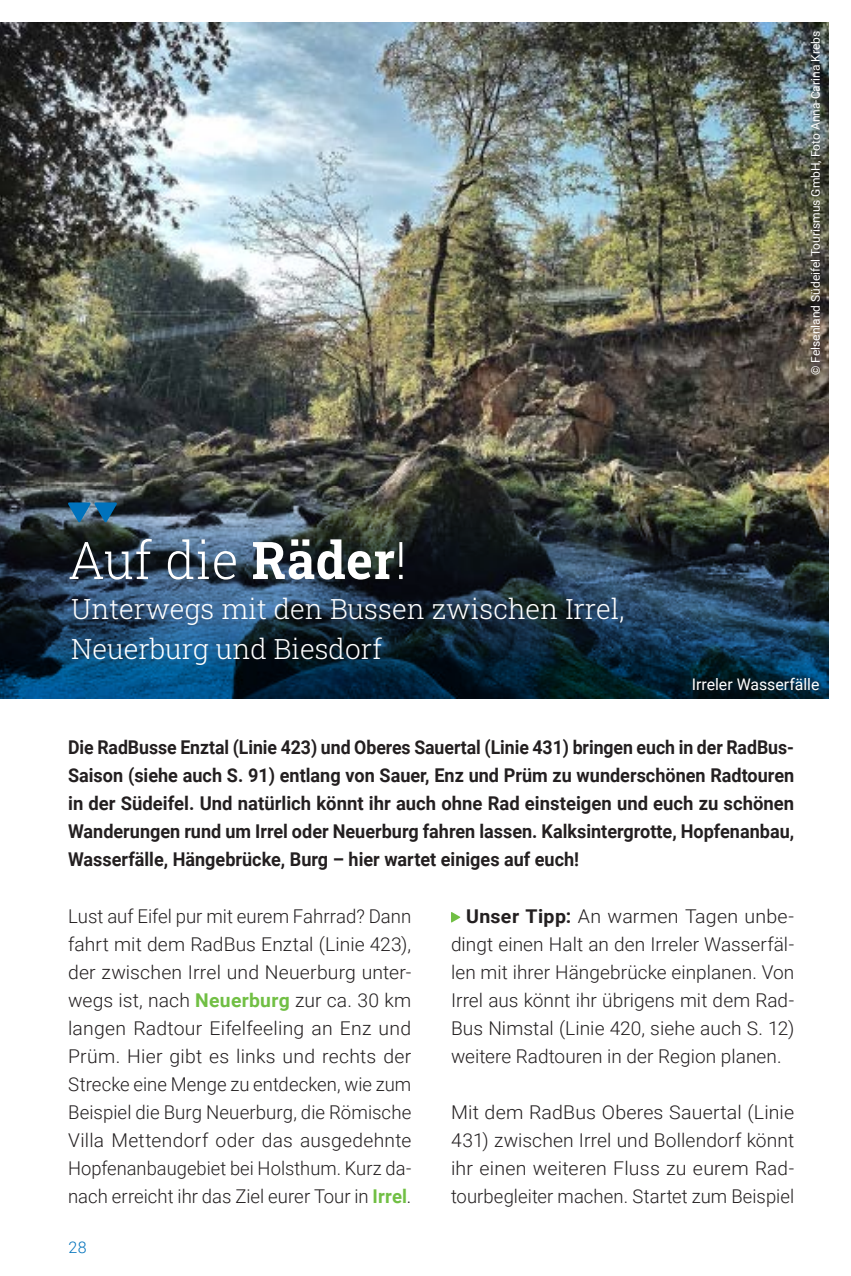
<style>
.page{position:relative;width:851px;height:1276px;background:#fff}
.page>*{position:absolute;margin:0;border:0;box-sizing:border-box;transform-origin:0 0}
.t1{font:300 52px "Roboto Slab";letter-spacing:.01em;color:#fff}
.t2{font:300 28px/40px "Roboto Slab";color:#fff}
.t3{font:300 19px/28px "Roboto";letter-spacing:.005em;color:#231f20;text-align:justify}
.t4{font:700 19px/28px "Roboto";color:#231f20;text-align:justify;scale:.93 1}
.t5{font:16px "Roboto";color:#fff}
.t6{font:300 16px "Roboto";color:#0072bc}
.t7{font:12px "Roboto";color:#fff}
.s1{font-weight:400}
.s2{font-weight:700;color:#71bf44}
.s3{font-weight:700}
</style>
<div class="page">
<img style="left:0;top:23px;width:828px;height:463px">
<img style="left:0;top:486px;width:828px;height:213px">
<div style="left:806px;top:27px;width:19px;height:352px;background:#231f20;opacity:.3"></div>
<div style="left:687px;top:672px;width:137px;height:24px;background:#231f20;opacity:.5"></div>
<svg style="left:68px;top:502px;width:49px;height:20px"></svg>
<svg style="left:451px;top:912px;width:9px;height:10px"></svg>
<h1 class="t1" style="left:68px;top:524px;width:340px">Auf die <span class="s1">Räder</span>!</h1>
<h2 class="t2" style="left:71px;top:588px;width:554px">Unterwegs mit den Bussen zwischen Irrel,<br>Neuerburg und Biesdorf</h2>
<p class="t7" style="left:807px;top:375px;width:345px;rotate:-90deg">© Felsenland Südeifel Tourismus GmbH, Foto Anna-Carina Krebs</p>
<p class="t5" style="left:691px;top:673px;width:129px">Irreler Wasserfälle</p>
<p class="t4" style="left:68px;top:733px;width:782px">Die RadBusse Enztal (Linie 423) und Oberes Sauertal (Linie 431) bringen euch in der RadBus-Saison (siehe auch S. 91) entlang von Sauer, Enz und Prüm zu wunderschönen Radtouren in der Südeifel. Und natürlich könnt ihr auch ohne Rad einsteigen und euch zu schönen Wanderungen rund um Irrel oder Neuerburg fahren lassen. Kalksintergrotte, Hopfenanbau, Wasserfälle, Hängebrücke, Burg – hier wartet einiges auf euch!</p>
<p class="t3" style="left:68px;top:901px;width:345px">Lust auf Eifel pur mit eurem Fahrrad? Dann fahrt mit dem RadBus Enztal (Linie 423), der zwischen Irrel und Neuerburg unter&shy;wegs ist, nach <span class="s2">Neuerburg</span> zur ca. 30 km langen Radtour Eifelfeeling an Enz und Prüm. Hier gibt es links und rechts der Strecke eine Menge zu entdecken, wie zum Beispiel die Burg Neuerburg, die Römische Villa Mettendorf oder das ausgedehnte Hopfenanbaugebiet bei Holsthum. Kurz da&shy;nach erreicht ihr das Ziel eurer Tour in <span class="s2">Irrel</span>.</p>
<p class="t3" style="left:451px;top:901px;width:345px;text-indent:15px"><span class="s3">Unser Tipp:</span> An warmen Tagen unbe&shy;dingt einen Halt an den Irreler Wasserfäl&shy;len mit ihrer Hängebrücke einplanen. Von Irrel aus könnt ihr übrigens mit dem Rad-Bus Nimstal (Linie 420, siehe auch S. 12) weitere Radtouren in der Region planen.</p>
<p class="t3" style="left:451px;top:1097px;width:344px">Mit dem RadBus Oberes Sauertal (Linie 431) zwischen Irrel und Bollendorf könnt ihr einen weiteren Fluss zu eurem Rad&shy;tourbegleiter machen. Startet zum Beispiel</p>
<p class="t6" style="left:68px;top:1236px;width:20px">28</p>
</div>
